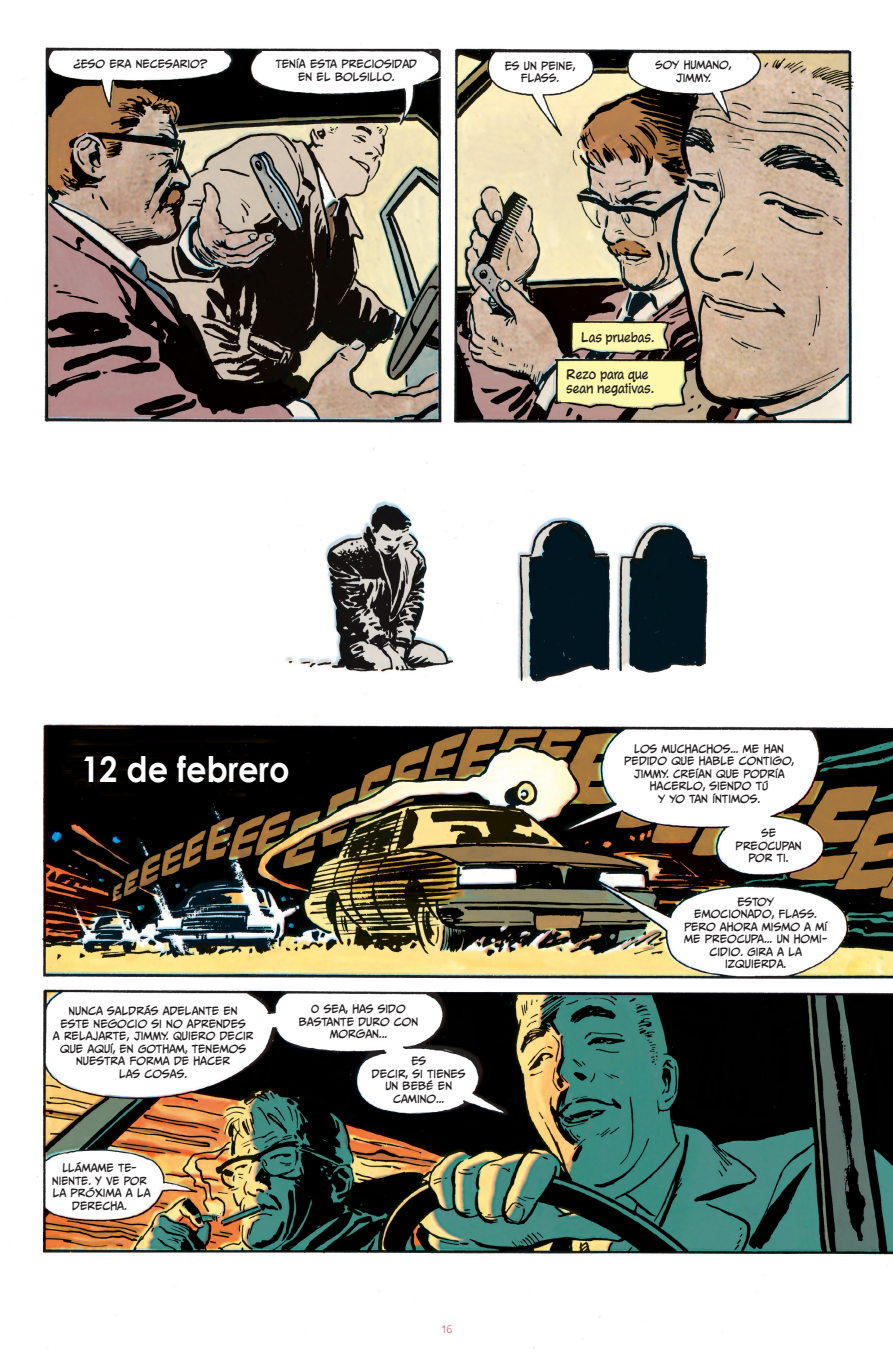
<style>
.page{position:relative;width:893px;height:1360px;background:#fff}
.page>*{position:absolute;margin:0;border:0;box-sizing:border-box;transform-origin:0 0}
.t1{font:700 35.35px "Century Gothic";color:#fff;scale:.91 1}
.t2{font:13.3px/14.2px "CC Face Front";color:#231f20}
.t3{font:12.25px "Tox Typewriter";color:#d8657a}
.t4{font:10.33px/12.4px "CC Meanwhile";color:#231f20;text-align:center}
</style>
<div class="page">
<img style="left:20px;top:44px;width:873px;height:1305px">
<p class="t4" style="left:73px;top:58px;width:135px">¿ESO ERA NECESARIO?</p>
<p class="t4" style="left:276px;top:58px;width:143px">TENÍA ESTA PRECIOSIDAD<br>EN EL BOLSILLO.</p>
<p class="t4" style="left:505px;top:60px;width:72px">ES UN PEINE,<br>FLASS.</p>
<p class="t4" style="left:655px;top:59px;width:78px">SOY HUMANO,<br>JIMMY.</p>
<p class="t2" style="left:581px;top:330px;width:75px">Las pruebas.</p>
<p class="t2" style="left:566px;top:367px;width:90px">Rezo para que sean negativas.</p>
<p class="t1" style="left:81px;top:747px;width:230px">12 de febrero</p>
<p class="t4" style="left:53px;top:1004px;width:202px">NUNCA SALDRÁS ADELANTE EN<br>ESTE NEGOCIO SI NO APRENDES<br>A RELAJARTE, JIMMY. QUIERO DECIR<br>QUE AQUÍ, EN GOTHAM, TENEMOS<br>NUESTRA FORMA DE HACER<br>LAS COSAS.</p>
<p class="t4" style="left:299px;top:1002px;width:121px">O SEA, HAS SIDO<br>BASTANTE DURO CON<br>MORGAN...</p>
<p class="t4" style="left:372px;top:1054px;width:95px">ES<br>DECIR, SI TIENES<br>UN BEBÉ EN<br>CAMINO...</p>
<p class="t4" style="left:52px;top:1161px;width:100px">LLÁMAME TE-<br>NIENTE. Y VE POR<br>LA PRÓXIMA A LA<br>DERECHA.</p>
<p class="t3" style="left:442px;top:1322px;width:12px">16</p>
<p class="t4" style="left:624px;top:742px;width:171px">LOS MUCHACHOS... ME HAN<br>PEDIDO QUE HABLE CONTIGO,<br>JIMMY. CREÍAN QUE PODRÍA<br>HACERLO, SIENDO TÚ<br>Y YO TAN ÍNTIMOS.</p>
<p class="t4" style="left:736px;top:827px;width:68px">SE<br>PREOCUPAN<br>POR TI.</p>
<p class="t4" style="left:684px;top:895px;width:145px">ESTOY<br>EMOCIONADO, FLASS.<br>PERO AHORA MISMO A MÍ<br>ME PREOCUPA... UN HOMI-<br>CIDIO. GIRA A LA<br>IZQUIERDA.</p>
</div>
